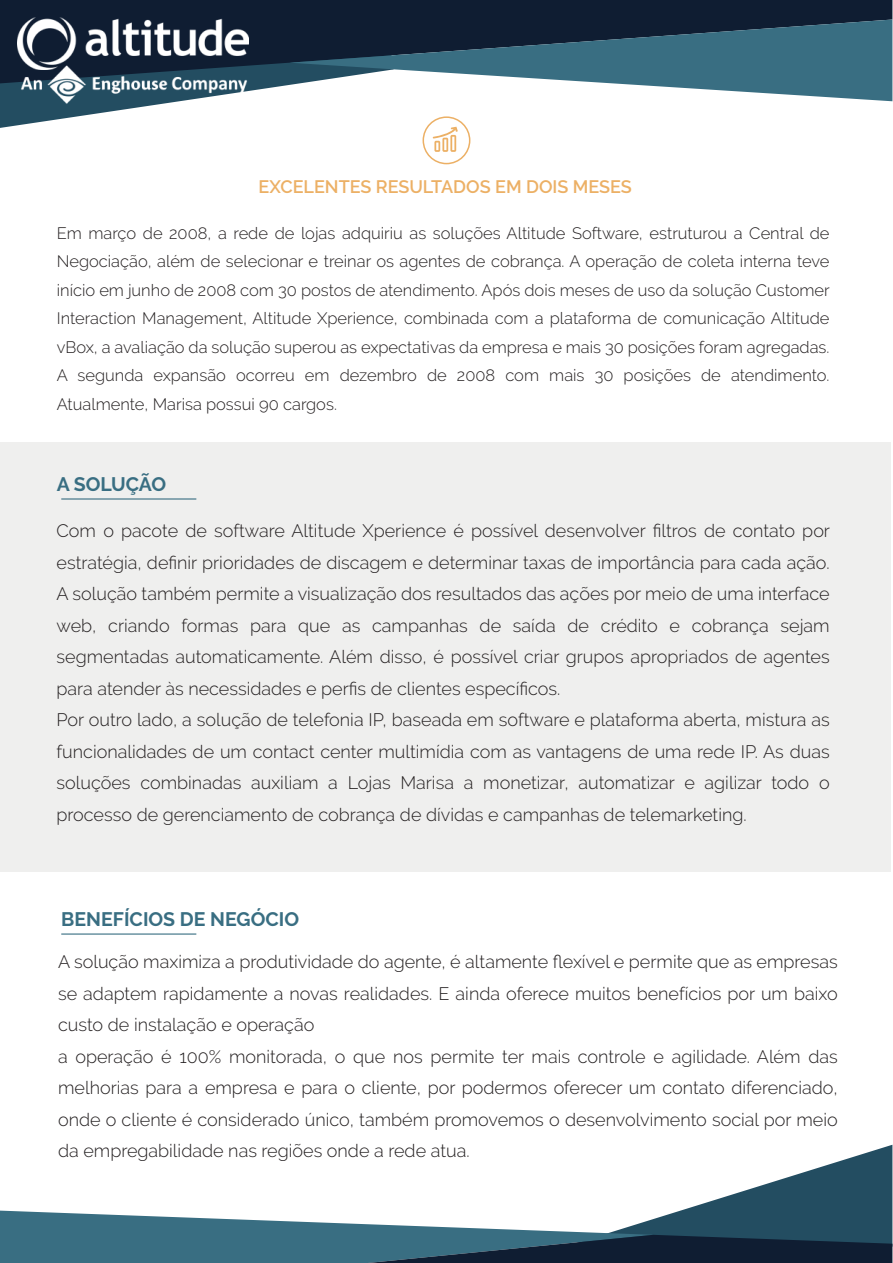
<style>
.page{position:relative;width:893px;height:1263px;background:#fff}
.page>*{position:absolute;margin:0;border:0;box-sizing:border-box;transform-origin:0 0}
.t1{font:700 19.5px "Raleway";color:#396e82}
.t2{font:300 18px/31.5px "Raleway";color:#231f20}
.t3{font:600 18px "Raleway";color:#ecb065}
.t4{font:300 16.5px/28.5px "Raleway";color:#231f20;text-align:justify}
</style>
<div class="page">
<svg style="left:0;top:1145px;width:892px;height:118px"></svg>
<svg style="left:0;top:83px;width:289px;height:45px"></svg>
<div style="left:0;top:0;width:892px;height:83px;background:#0f1d32"></div>
<svg style="left:289px;top:20px;width:603px;height:81px;fill:#396e82"></svg>
<div style="left:423px;top:116px;width:47px;height:48px;border:2px solid #ecb065;border-radius:50%"></div>
<svg style="left:433px;top:127px;width:25px;height:25px"></svg>
<div style="left:0;top:442px;width:891px;height:429px;background:#efefee"></div>
<hr style="left:61px;top:933px;width:135px;height:2px;background:#396e82">
<hr style="left:61px;top:498px;width:135px;height:2px;background:#396e82">
<img style="left:19px;top:4px;width:231px;height:102px">
<p class="t3" style="left:259px;top:176px;width:375px">EXCELENTES RESULTADOS EM DOIS MESES</p>
<p class="t4" style="left:57px;top:219px;width:775px">Em março de 2008, a rede de lojas adquiriu as soluções Altitude Software, estruturou a Central de Negociação, além de selecionar e treinar os agentes de cobrança. A operação de coleta interna teve início em junho de 2008 com 30 postos de atendimento. Após dois meses de uso da solução Customer Interaction Management, Altitude Xperience, combinada com a plataforma de comunicação Altitude vBox, a avaliação da solução superou as expectativas da empresa e mais 30 posições foram agregadas.<br>A segunda expansão ocorreu em dezembro de 2008 com mais 30 posições de atendimento.<br>Atualmente, Marisa possui 90 cargos.</p>
<p class="t1" style="left:57px;top:473px;width:111px">A SOLUÇÃO</p>
<p class="t2" style="left:57px;top:515px;width:775px">Com o pacote de software Altitude Xperience é possível desenvolver filtros de contato por estratégia, definir prioridades de discagem e determinar taxas de importância para cada ação.<br>A solução também permite a visualização dos resultados das ações por meio de uma interface web, criando formas para que as campanhas de saída de crédito e cobrança sejam segmentadas automaticamente. Além disso, é possível criar grupos apropriados de agentes para atender às necessidades e perfis de clientes específicos.<br>Por outro lado, a solução de telefonia IP, baseada em software e plataforma aberta, mistura as funcionalidades de um contact center multimídia com as vantagens de uma rede IP. As duas soluções combinadas auxiliam a Lojas Marisa a monetizar, automatizar e agilizar todo o processo de gerenciamento de cobrança de dívidas e campanhas de telemarketing.</p>
<p class="t1" style="left:61px;top:908px;width:239px">BENEFÍCIOS DE NEGÓCIO</p>
<p class="t2" style="left:58px;top:946px;width:781px">A solução maximiza a produtividade do agente, é altamente flexível e permite que as empresas se adaptem rapidamente a novas realidades. E ainda oferece muitos benefícios por um baixo custo de instalação e operação<br>a operação é 100% monitorada, o que nos permite ter mais controle e agilidade. Além das melhorias para a empresa e para o cliente, por podermos oferecer um contato diferenciado, onde o cliente é considerado único, também promovemos o desenvolvimento social por meio da empregabilidade nas regiões onde a rede atua.</p>
</div>
